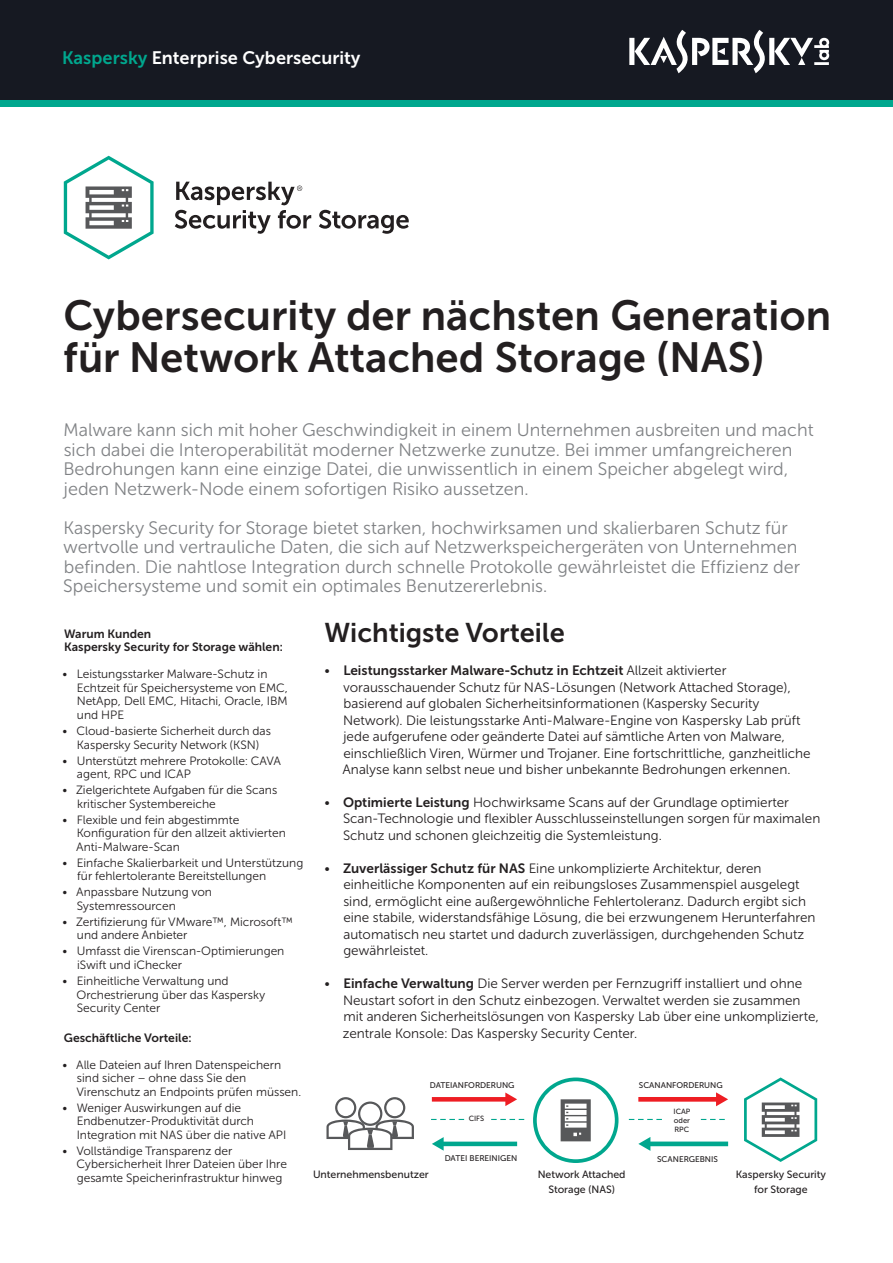
<style>
.page{position:relative;width:893px;height:1263px;background:#fff}
.page>*{position:absolute;margin:0;border:0;box-sizing:border-box;transform-origin:0 0}
.t1{font:42px/42px "Museo Sans Cyrl 700";color:#231f20}
.t2{font:27px "Museo Sans Cyrl 700";color:#231f20}
.t3{font:18px/19.5px "Museo Sans Cyrl 300";color:#808285}
.t4{font:18px "Museo Sans Cyrl 700";color:#fff}
.t5{font:13.5px/16.5px "Museo Sans Cyrl 300";color:#231f20}
.t6{font:13.5px "Museo Sans Cyrl 700";color:#231f20}
.t7{font:12px/13.5px "Museo Sans Cyrl 300";color:#231f20}
.t8{font:12px/13.5px "Museo Sans Cyrl 700";color:#231f20}
.t9{font:10.95px/13px "Museo Sans Cyrl 500";color:#231f20;text-align:center}
.t10{font:10.5px/15px "Museo Sans Cyrl 500";color:#231f20;text-align:center}
.t11{font:8.25px "Museo Sans Cyrl 500";color:#231f20}
.t12{font:8.1px "Museo Sans Cyrl 500";color:#231f20}
.t13{font:7.5px/9px "Museo Sans Cyrl 500";color:#231f20;text-align:justify}
.t14{font:5.85px "Museo Sans Cyrl 500";color:#231f20}
.s1{color:#00a78e}
.s2{font-family:"Museo Sans Cyrl 300"}
.s3{font-family:"Museo Sans Cyrl 700"}
</style>
<div class="page">
<div style="left:0;top:0;width:893px;height:100px;background:#161922"></div>
<div style="left:0;top:100px;width:893px;height:6px;background:#00a78e"></div>
<svg style="left:629px;top:30px;width:200px;height:43px"></svg>
<svg style="left:326px;top:1097px;width:88px;height:53px"></svg>
<svg style="left:533px;top:1077px;width:85px;height:86px"></svg>
<svg style="left:744px;top:1077px;width:73px;height:85px"></svg>
<div style="left:648px;top:1141px;width:80px;height:5px;background:#00a78e"></div>
<svg style="left:638px;top:1137px;width:12px;height:14px"></svg>
<div style="left:638px;top:1097px;width:80px;height:5px;background:#ee1d23"></div>
<svg style="left:716px;top:1092px;width:12px;height:14px"></svg>
<div style="left:442px;top:1141px;width:75px;height:5px;background:#00a78e"></div>
<svg style="left:432px;top:1137px;width:12px;height:14px"></svg>
<hr style="left:432px;top:1097px;width:75px;height:4px;background:#ee1d23">
<svg style="left:505px;top:1092px;width:12px;height:14px"></svg>
<svg style="left:431px;top:1119px;width:33px;height:1px"></svg>
<svg style="left:491px;top:1119px;width:33px;height:1px"></svg>
<svg style="left:700px;top:1119px;width:25px;height:1px"></svg>
<svg style="left:629px;top:1119px;width:33px;height:1px"></svg>
<svg style="left:175px;top:182px;width:136px;height:52px"></svg>
<svg style="left:319px;top:210px;width:90px;height:24px"></svg>
<svg style="left:64px;top:156px;width:90px;height:103px"></svg>
<div style="left:403px;top:1073px;width:138px;height:18px;background:#fff"></div>
<div style="left:421px;top:1152px;width:120px;height:13px;background:#fff"></div>
<div style="left:616px;top:1071px;width:130px;height:19px;background:#fff"></div>
<div style="left:622px;top:1154px;width:131px;height:12px;background:#fff"></div>
<h3 class="t4" style="left:62px;top:48px;width:300px"><span class="s1">Kaspersky</span> Enterprise Cybersecurity</h3>
<h1 class="t1" style="left:63px;top:294px;width:769px">Cybersecurity der nächsten Generation für Network Attached Storage (NAS)</h1>
<p class="t3" style="left:64px;top:421px;width:751px">Malware kann sich mit hoher Geschwindigkeit in einem Unternehmen ausbreiten und macht sich dabei die Interoperabilität moderner Netzwerke zunutze. Bei immer umfangreicheren Bedrohungen kann eine einzige Datei, die unwissentlich in einem Speicher abgelegt wird, jeden Netzwerk-Node einem sofortigen Risiko aussetzen.</p>
<p class="t3" style="left:63px;top:518px;width:739px">Kaspersky Security for Storage bietet starken, hochwirksamen und skalierbaren Schutz für wertvolle und vertrauliche Daten, die sich auf Netzwerkspeichergeräten von Unternehmen befinden. Die nahtlose Integration durch schnelle Protokolle gewährleistet die Effizienz der Speichersysteme und somit ein optimales Benutzererlebnis.</p>
<p class="t8" style="left:64px;top:627px;width:220px">Warum Kunden<br>Kaspersky Security for Storage wählen:</p>
<p class="t7" style="left:77px;top:668px;width:213px;text-indent:-15px">• Leistungsstarker Malware-Schutz in<br>Echtzeit für Speichersysteme von EMC,<br>NetApp, Dell EMC, Hitachi, Oracle, IBM und HPE</p>
<p class="t7" style="left:62px;top:724px;width:210px;text-align:center">• Cloud-basierte Sicherheit durch das<br>Kaspersky Security Network (KSN)</p>
<p class="t7" style="left:77px;top:754px;width:206px;text-indent:-15px">• Unterstützt mehrere Protokolle: CAVA agent, RPC und ICAP</p>
<p class="t7" style="left:77px;top:783px;width:202px;text-indent:-15px">• Zielgerichtete Aufgaben für die Scans kritischer Systembereiche</p>
<p class="t7" style="left:76px;top:813px;width:211px;text-indent:-14px">• Flexible und fein abgestimmte<br>Konfiguration für den allzeit aktivierten<br>Anti-Malware-Scan</p>
<p class="t7" style="left:77px;top:856px;width:228px;text-indent:-15px">• Einfache Skalierbarkeit und Unterstützung für fehlertolerante Bereitstellungen</p>
<p class="t7" style="left:77px;top:885px;width:137px;text-indent:-15px">• Anpassbare Nutzung von<br>Systemressourcen</p>
<p class="t7" style="left:77px;top:915px;width:217px;text-indent:-15px">• Zertifizierung für VMware™, Microsoft™ und andere Anbieter</p>
<p class="t7" style="left:77px;top:945px;width:209px;text-indent:-15px">• Umfasst die Virenscan-Optimierungen iSwift und iChecker</p>
<p class="t7" style="left:77px;top:974px;width:190px;text-indent:-14px">• Einheitliche Verwaltung und<br>Orchestrierung über das Kaspersky<br>Security Center</p>
<p class="t8" style="left:64px;top:1031px;width:129px">Geschäftliche Vorteile:</p>
<p class="t7" style="left:76px;top:1058px;width:226px;text-indent:-14px">• Alle Dateien auf Ihren Datenspeichern sind sicher – ohne dass Sie den<br>Virenschutz an Endpoints prüfen müssen.</p>
<p class="t7" style="left:77px;top:1101px;width:211px;text-indent:-15px">• Weniger Auswirkungen auf die<br>Endbenutzer-Produktivität durch<br>Integration mit NAS über die native API</p>
<p class="t7" style="left:76px;top:1144px;width:212px;text-indent:-14px">• Vollständige Transparenz der<br>Cybersicherheit Ihrer Dateien über Ihre gesamte Speicherinfrastruktur hinweg</p>
<h2 class="t2" style="left:324px;top:618px;width:242px">Wichtigste Vorteile</h2>
<p class="t6" style="left:324px;top:663px;width:404px"><span class="s2">•</span> Leistungsstarker Malware-Schutz in Echtzeit <span class="s2">Allzeit aktivierter</span></p>
<p class="t5" style="left:342px;top:679px;width:470px">vorausschauender Schutz für NAS-Lösungen (Network Attached Storage), basierend auf globalen Sicherheitsinformationen (Kaspersky Security Network). Die leistungsstarke Anti-Malware-Engine von Kaspersky Lab prüft jede aufgerufene oder geänderte Datei auf sämtliche Arten von Malware, einschließlich Viren, Würmer und Trojaner. Eine fortschrittliche, ganzheitliche Analyse kann selbst neue und bisher unbekannte Bedrohungen erkennen.</p>
<p class="t5" style="left:343px;top:794px;width:479px;text-indent:-19px">• <span class="s3">Optimierte Leistung</span> Hochwirksame Scans auf der Grundlage optimierter<br>Scan-Technologie und flexibler Ausschlusseinstellungen sorgen für maximalen<br>Schutz und schonen gleichzeitig die Systemleistung.</p>
<p class="t5" style="left:343px;top:860px;width:474px;text-indent:-19px">• <span class="s3">Zuverlässiger Schutz für NAS</span> Eine unkomplizierte Architektur, deren einheitliche Komponenten auf ein reibungsloses Zusammenspiel ausgelegt sind, ermöglicht eine außergewöhnliche Fehlertoleranz. Dadurch ergibt sich eine stabile, widerstandsfähige Lösung, die bei erzwungenem Herunterfahren automatisch neu startet und dadurch zuverlässigen, durchgehenden Schutz gewährleistet.</p>
<p class="t5" style="left:343px;top:976px;width:478px;text-indent:-19px">• <span class="s3">Einfache Verwaltung</span> Die Server werden per Fernzugriff installiert und ohne Neustart sofort in den Schutz einbezogen. Verwaltet werden sie zusammen mit anderen Sicherheitslösungen von Kaspersky Lab über eine unkomplizierte, zentrale Konsole: Das Kaspersky Security Center.</p>
<p class="t11" style="left:430px;top:1080px;width:86px">DATEIANFORDERUNG</p>
<p class="t13" style="left:469px;top:1113px;width:17px">CIFS</p>
<p class="t11" style="left:445px;top:1153px;width:74px">DATEI BEREINIGEN</p>
<p class="t12" style="left:447px;top:1082px;width:55px">FILE REQUEST</p>
<p class="t12" style="left:469px;top:1114px;width:18px">CIFS</p>
<p class="t12" style="left:452px;top:1152px;width:45px">CLEAN FILE</p>
<p class="t11" style="left:639px;top:1080px;width:85px">SCANANFORDERUNG</p>
<p class="t12" style="left:647px;top:1082px;width:61px">SCAN REQUEST</p>
<p class="t12" style="left:667px;top:1107px;width:20px">ICAP</p>
<p class="t12" style="left:668px;top:1125px;width:17px">RPC</p>
<p class="t13" style="left:673px;top:1107px;width:18px">ICAP oder RPC</p>
<p class="t14" style="left:673px;top:1116px;width:7px">or</p>
<p class="t11" style="left:657px;top:1155px;width:62px">SCANERGEBNIS</p>
<p class="t12" style="left:657px;top:1156px;width:59px">SCAN VERDICT</p>
<p class="t10" style="left:313px;top:1167px;width:117px">Unternehmensbenutzer</p>
<p class="t10" style="left:538px;top:1167px;width:89px">Network Attached<br>Storage (NAS)</p>
<p class="t10" style="left:736px;top:1167px;width:92px">Kaspersky Security for Storage</p>
<p class="t9" style="left:534px;top:1169px;width:93px">Network Attached<br>Storage (NAS)</p>
<p class="t9" style="left:734px;top:1168px;width:95px">Kaspersky Security for Storage</p>
<p class="t9" style="left:344px;top:1169px;width:53px">Corporate</p>
</div>
